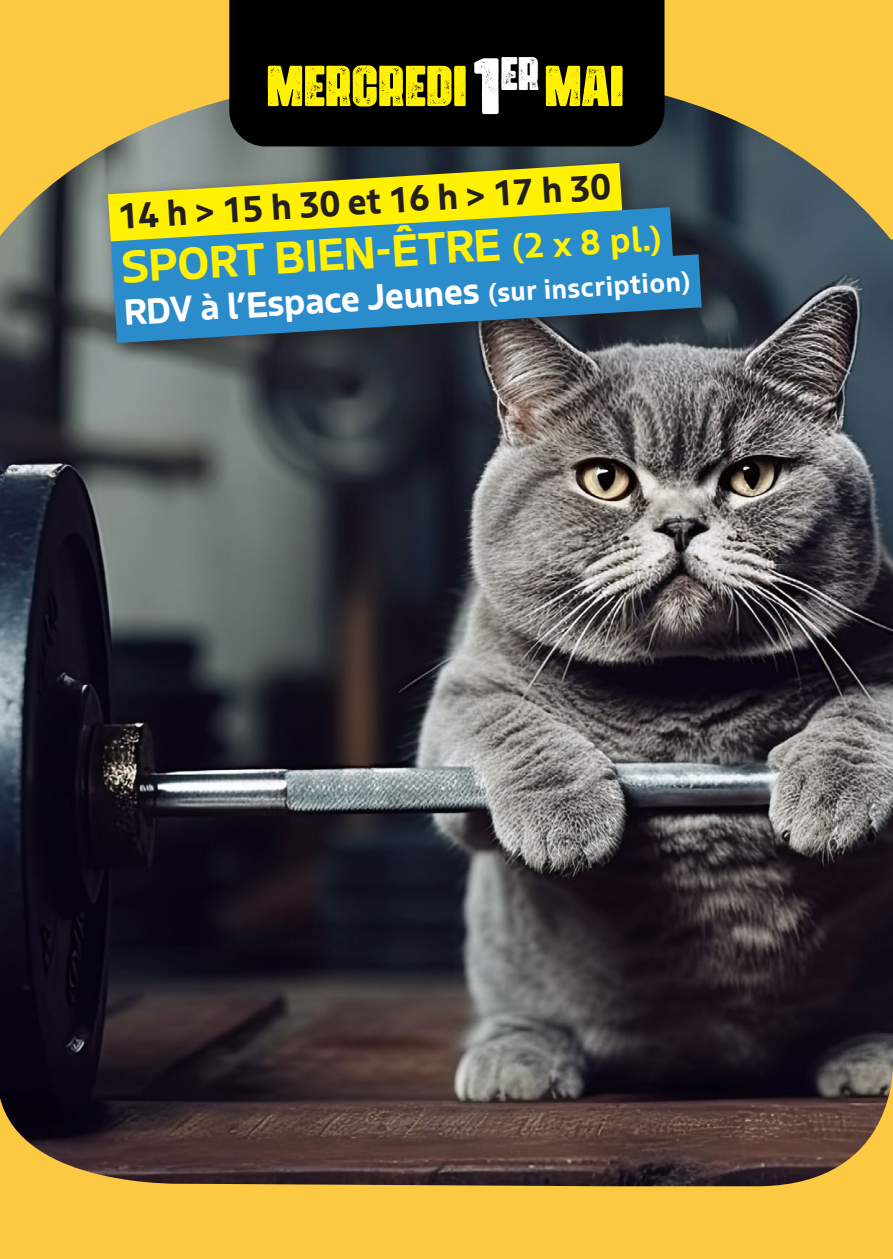
<style>
.page{position:relative;width:893px;height:1259px;background:#fff}
.page>*{position:absolute;margin:0;border:0;box-sizing:border-box;transform-origin:0 0}
.t1{font:52.2px "Urzeit Personal Use";color:#fff101}
.contenu_blanc{font:700 45px "Boreal";color:#fff101}
.heuro-ok{font:700 36px "Boreal";color:#231f20}
.contenu_blanc-2{font:700 36px "Boreal";color:#fff}
.contenu_blanc-3{font:700 27px "Boreal";color:#fff}
.s1{font-size:72.3px;color:#fff}
.s2{font-size:34.8px}
</style>
<div class="page">
<img style="left:0;top:240px;width:893px;height:821px">
<div style="left:98px;top:153px;width:625px;height:212px;background:#231f20;opacity:.75"></div>
<div style="left:111px;top:240px;width:563px;height:63px;background:#2a8ccb"></div>
<svg style="left:114px;top:254px;width:588px;height:89px;background:#2a79ac"></svg>
<svg style="left:0;top:0;width:893px;height:240px;background:#b7a849"></svg>
<svg style="left:0;top:1061px;width:893px;height:198px;background:#8e7039"></svg>
<div style="left:229px;top:0;width:435px;height:146px;background:#000"></div>
<p class="t1" style="left:266px;top:53px;width:359px">MERCREDI <span class="s1">1</span><sup>ER</sup>MAI</p>
<p class="heuro-ok" style="left:116px;top:190px;width:496px;rotate:-4deg">14 h &gt; 15 h 30 et 16 h &gt; 17 h 30</p>
<p class="contenu_blanc" style="left:119px;top:230px;width:545px;rotate:-3deg">SPORT BIEN-ÊTRE <span class="s2">(2 x 8 pl.)</span></p>
<p class="contenu_blanc-2" style="left:122px;top:285px;width:358px;rotate:-4deg">RDV à l’Espace Jeunes</p>
<p class="contenu_blanc-3" style="left:486px;top:271px;width:207px;rotate:-3deg">(sur inscription)</p>
</div>
